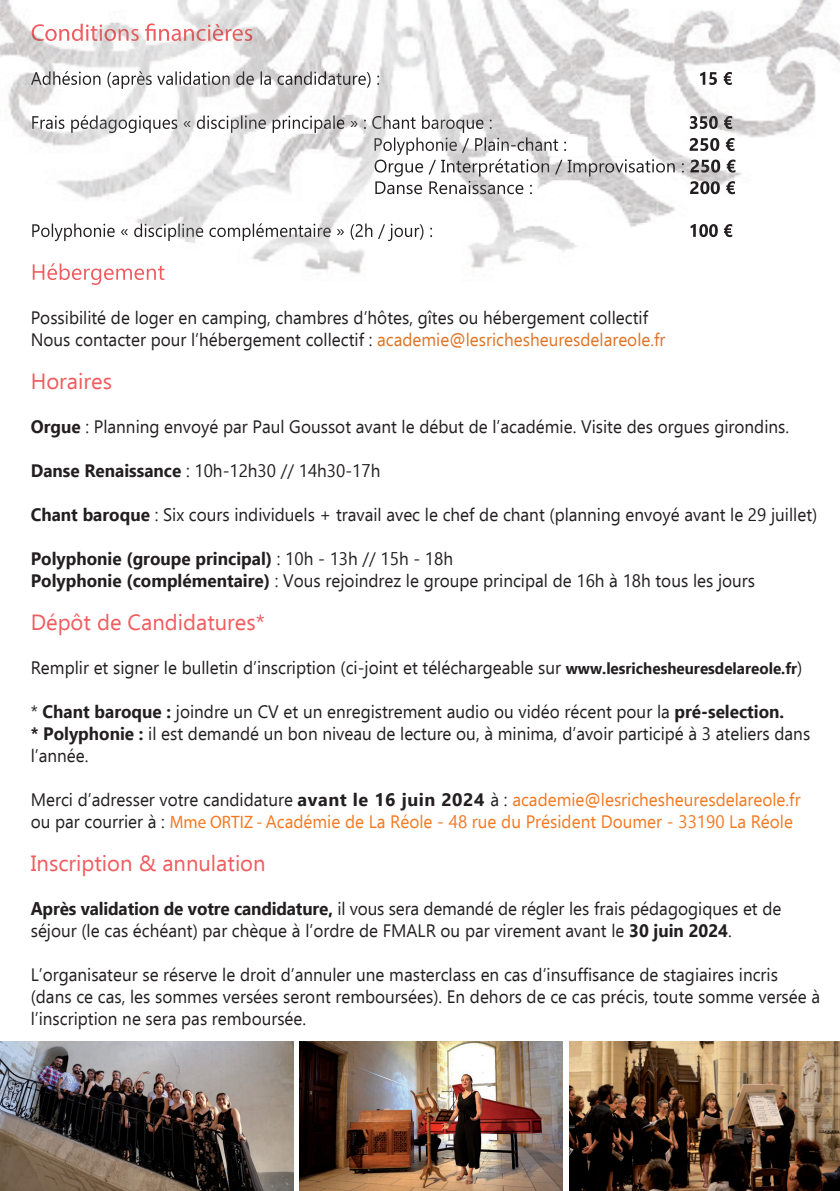
<style>
.page{position:relative;width:840px;height:1191px;background:#fff}
.page>*{position:absolute;margin:0;border:0;box-sizing:border-box;transform-origin:0 0}
.t1{font:22px "Ebrima";color:#f05c60}
.t2{font:18px/22px "Ebrima";color:#231f20;scale:.95 1}
.t3{font:18px/22px "Ebrima";color:#f47921;scale:.95 1}
.s1{color:#df7527}
.s2{font-weight:700}
.s3{font-weight:700;font-size:16px}
.s4{color:#231f20}
.s5{font-weight:700;color:#231f20}
.s6{font-family:"Myriad Pro"}
</style>
<div class="page">
<img style="left:0;top:1042px;width:293px;height:149px">
<img style="left:569px;top:1042px;width:270px;height:149px">
<img style="left:299px;top:1042px;width:262px;height:149px">
<img style="left:0;top:0;width:839px;height:280px">
<img style="left:32px;top:23px;width:220px;height:18px">
<img style="left:31px;top:71px;width:349px;height:18px">
<img style="left:384px;top:72px;width:347px;height:13px">
<img style="left:32px;top:115px;width:651px;height:18px">
<img style="left:689px;top:116px;width:42px;height:13px">
<img style="left:31px;top:151px;width:295px;height:1px">
<img style="left:330px;top:137px;width:353px;height:18px">
<img style="left:689px;top:138px;width:45px;height:13px">
<img style="left:31px;top:172px;width:337px;height:1px">
<img style="left:374px;top:159px;width:310px;height:18px">
<img style="left:690px;top:160px;width:45px;height:13px">
<img style="left:31px;top:194px;width:337px;height:1px">
<img style="left:375px;top:181px;width:309px;height:13px">
<img style="left:689px;top:181px;width:45px;height:13px">
<img style="left:735px;top:194px;width:83px;height:1px">
<img style="left:32px;top:223px;width:651px;height:18px">
<img style="left:690px;top:224px;width:41px;height:13px">
<img style="left:33px;top:263px;width:132px;height:22px">
<svg style="left:145px;top:23px;width:10px;height:18px"></svg>
<p class="t2" style="left:31px;top:306px;width:669px">Possibilité de loger en camping, chambres d’hôtes, gîtes ou hébergement collectif<br>Nous contacter pour l’hébergement collectif : <span class="s1">academie@lesrichesheuresdelareole.fr</span></p>
<p class="t1" style="left:31px;top:364px;width:83px">Horaires</p>
<p class="t2" style="left:31px;top:415px;width:799px"><span class="s2">Orgue</span> : Planning envoyé par Paul Goussot avant le début de l’académie. Visite des orgues girondins.</p>
<p class="t2" style="left:31px;top:459px;width:369px"><span class="s2">Danse Renaissance</span> : 10h-12h30 // 14h30-17h</p>
<p class="t2" style="left:31px;top:503px;width:829px"><span class="s2">Chant baroque</span> : Six cours individuels + travail avec le chef de chant (planning envoyé avant le 29 juillet)</p>
<p class="t2" style="left:31px;top:547px;width:763px"><span class="s2">Polyphonie (groupe principal)</span> : 10h - 13h // 15h - 18h<br><span class="s2">Polyphonie (complémentaire)</span> : Vous rejoindrez le groupe principal de 16h à 18h tous les jours</p>
<p class="t1" style="left:31px;top:605px;width:236px">Dépôt de Candidatures*</p>
<p class="t2" style="left:31px;top:655px;width:813px">Remplir et signer le bulletin d’inscription (ci-joint et téléchargeable sur <span class="s3">www.lesrichesheuresdelareole.fr</span>)</p>
<p class="t2" style="left:31px;top:699px;width:821px">* <span class="s2">Chant baroque :</span> joindre un CV et un enregistrement audio ou vidéo récent pour la <span class="s2">pré-selection.<br>* Polyphonie :</span> il est demandé un bon niveau de lecture ou, à minima, d’avoir participé à 3 ateliers dans l’année.</p>
<p class="t3" style="left:31px;top:787px;width:811px"><span class="s4">Merci d’adresser votre candidature</span> <span class="s5">avant le 16 juin 2024</span> <span class="s4">à :</span> academie@lesrichesheuresdelareole.fr <span class="s4">ou par courrier à :</span> <span class="s6">Mme ORTIZ -</span> Académie de La Réole - 48 rue du Président Doumer - 33190 La Réole</p>
<p class="t1" style="left:31px;top:846px;width:236px">Inscription &amp; annulation</p>
<p class="t2" style="left:31px;top:896px;width:791px"><span class="s2">Après validation de votre candidature,</span> il vous sera demandé de régler les frais pédagogiques et de séjour (le cas échéant) par chèque à l’ordre de FMALR ou par virement avant le <span class="s2">30 juin 2024</span>.</p>
<p class="t2" style="left:31px;top:962px;width:832px">L’organisateur se réserve le droit d’annuler une masterclass en cas d’insuffisance de stagiaires incris (dans ce cas, les sommes versées seront remboursées). En dehors de ce cas précis, toute somme versée à l’inscription ne sera pas remboursée.</p>
</div>
